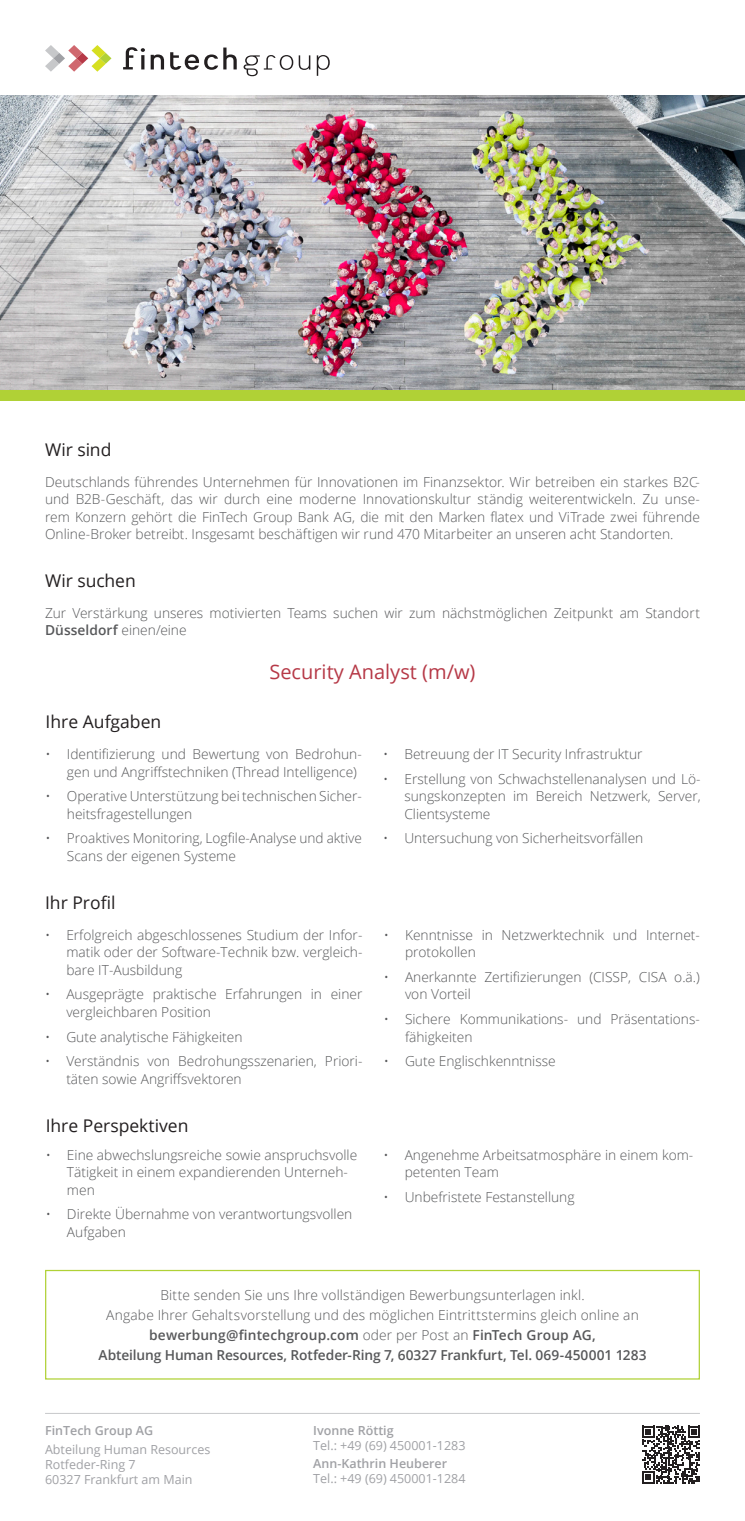
<style>
.page{position:relative;width:745px;height:1521px;background:#fff}
.page>*{position:absolute;margin:0;border:0;box-sizing:border-box;transform-origin:0 0}
.t1{font:20px "Open Sans";color:#b63947}
.t2{font:17.5px "Open Sans";color:#231f20}
.t3{font:300 13.75px/17.5px "Open Sans";color:#57585a}
.t4{font:12.5px/15px "Open Sans";color:#a0a1a5}
.t5{font:600 12.5px "Open Sans";color:#a0a1a5}
.s1{font-weight:600}
</style>
<div class="page">
<svg style="left:123px;top:47px;width:41px;height:22px"></svg>
<svg style="left:170px;top:48px;width:66px;height:22px"></svg>
<svg style="left:243px;top:55px;width:67px;height:21px"></svg>
<svg style="left:316px;top:55px;width:13px;height:21px"></svg>
<svg style="left:45px;top:45px;width:66px;height:27px"></svg>
<hr style="left:45px;top:1412px;width:654px;height:1px;background:#c7c8ca">
<svg style="left:642px;top:1425px;width:57px;height:58px"></svg>
<img style="left:0;top:96px;width:744px;height:294px">
<div style="left:0;top:390px;width:744px;height:11px;background:#b0d136"></div>
<div style="left:45px;top:1269px;width:654px;height:110px;border:1px solid #b0d136"></div>
<p class="t2" style="left:45px;top:438px;width:68px">Wir sind</p>
<p class="t3" style="left:45px;top:473px;width:656px;text-align:justify">Deutschlands führendes Unternehmen für Innovationen im Finanzsektor. Wir betreiben ein starkes B2C&shy;und B2B-Geschäft, das wir durch eine moderne Innovationskultur ständig weiterentwickeln. Zu unse&shy;rem Konzern gehört die FinTech Group Bank AG, die mit den Marken flatex und ViTrade zwei führende Online-Broker betreibt. Insgesamt beschäftigen wir rund 470 Mitarbeiter an unseren acht Standorten.</p>
<p class="t2" style="left:45px;top:569px;width:92px">Wir suchen</p>
<p class="t3" style="left:45px;top:603px;width:656px">Zur Verstärkung unseres motivierten Teams suchen wir zum nächstmöglichen Zeitpunkt am Standort<br><span class="s1">Düsseldorf</span> einen/eine</p>
<h1 class="t1" style="left:269px;top:657px;width:207px">Security Analyst (m/w)</h1>
<p class="t2" style="left:46px;top:710px;width:117px">Ihre Aufgaben</p>
<p class="t3" style="left:67px;top:745px;width:296px;text-indent:-21px">• Identifizierung und Bewertung von Bedrohun&shy;gen und Angriffstechniken (Thread Intelligence)</p>
<p class="t3" style="left:67px;top:787px;width:296px;text-indent:-21px">• Operative Unterstützung bei technischen Sicher&shy;heitsfragestellungen</p>
<p class="t3" style="left:67px;top:829px;width:296px;text-indent:-21px">• Proaktives Monitoring, Logfile-Analyse und aktive<br>Scans der eigenen Systeme</p>
<p class="t2" style="left:45px;top:891px;width:72px">Ihr Profil</p>
<p class="t3" style="left:66px;top:925px;width:297px;text-align:justify;text-indent:-21px">• Erfolgreich abgeschlossenes Studium der Infor&shy;matik oder der Software-Technik bzw. vergleich&shy;bare IT-Ausbildung</p>
<p class="t3" style="left:66px;top:985px;width:297px;text-indent:-21px">• Ausgeprägte praktische Erfahrungen in einer vergleichbaren Position</p>
<p class="t3" style="left:45px;top:1027px;width:199px">• Gute analytische Fähigkeiten</p>
<p class="t3" style="left:66px;top:1052px;width:297px;text-indent:-21px">• Verständnis von Bedrohungsszenarien, Priori&shy;täten sowie Angriffsvektoren</p>
<p class="t2" style="left:46px;top:1113px;width:144px">Ihre Perspektiven</p>
<p class="t3" style="left:67px;top:1145px;width:291px;text-indent:-21px">• Eine abwechslungsreiche sowie anspruchsvolle<br>Tätigkeit in einem expandierenden Unterneh&shy;men</p>
<p class="t3" style="left:67px;top:1205px;width:287px;text-indent:-21px">• Direkte Übernahme von verantwortungsvollen<br>Aufgaben</p>
<p class="t3" style="left:383px;top:745px;width:261px">• Betreuung der IT Security Infrastruktur</p>
<p class="t3" style="left:404px;top:769px;width:297px;text-align:justify;text-indent:-21px">• Erstellung von Schwachstellenanalysen und Lö&shy;sungskonzepten im Bereich Netzwerk, Server, Clientsysteme</p>
<p class="t3" style="left:383px;top:829px;width:261px">• Untersuchung von Sicherheitsvorfällen</p>
<p class="t3" style="left:405px;top:925px;width:296px;text-indent:-21px">• Kenntnisse in Netzwerktechnik und Internet&shy;protokollen</p>
<p class="t3" style="left:405px;top:967px;width:296px;text-indent:-21px">• Anerkannte Zertifizierungen (CISSP, CISA o.ä.) von Vorteil</p>
<p class="t3" style="left:405px;top:1010px;width:296px;text-indent:-21px">• Sichere Kommunikations- und Präsentations&shy;fähigkeiten</p>
<p class="t3" style="left:383px;top:1052px;width:173px">• Gute Englischkenntnisse</p>
<p class="t3" style="left:404px;top:1145px;width:290px;text-indent:-21px">• Angenehme Arbeitsatmosphäre in einem kom&shy;petenten Team</p>
<p class="t3" style="left:383px;top:1187px;width:192px">• Unbefristete Festanstellung</p>
<p class="t3" style="left:98px;top:1284px;width:549px;line-height:20px;text-align:center">Bitte senden Sie uns Ihre vollständigen Bewerbungsunterlagen inkl.<br>Angabe Ihrer Gehaltsvorstellung und des möglichen Eintrittstermins gleich online an <span class="s1">bewerbung@fintechgroup.com</span> oder per Post an <span class="s1">FinTech Group AG,<br>Abteilung Human Resources, Rotfeder-Ring 7, 60327 Frankfurt, Tel. 069-450001 1283</span></p>
<p class="t5" style="left:45px;top:1422px;width:110px">FinTech Group AG</p>
<p class="t4" style="left:45px;top:1441px;width:167px">Abteilung Human Resources<br>Rotfeder-Ring 7<br>60327 Frankfurt am Main</p>
<p class="t5" style="left:313px;top:1422px;width:82px">Ivonne Röttig</p>
<p class="t4" style="left:313px;top:1437px;width:154px">Tel.: +49 (69) 450001-1283</p>
<p class="t5" style="left:313px;top:1455px;width:135px">Ann-Kathrin Heuberer</p>
<p class="t4" style="left:313px;top:1470px;width:154px">Tel.: +49 (69) 450001-1284</p>
</div>
